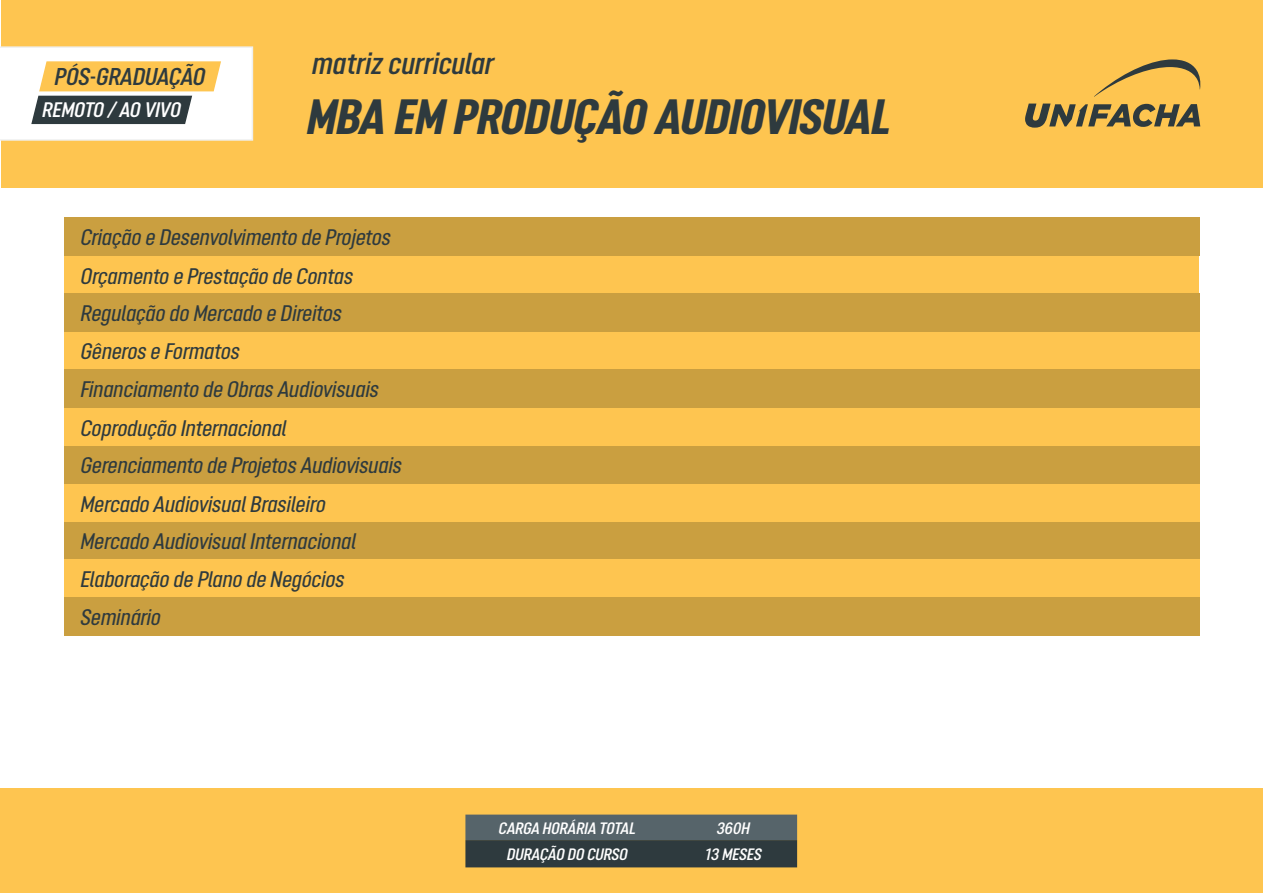
<style>
.page{position:relative;width:1263px;height:893px;background:#fff}
.page>*{position:absolute;margin:0;border:0;box-sizing:border-box;transform-origin:0 0}
.t1{font:italic 800 49.5px "Opinion Pro Condensed";color:#2e3a3e}
.t2{font:italic 600 30.45px "Opinion Pro Condensed";color:#2e3a3e}
.t3{font:italic 600 24.3px "Opinion Pro Condensed";color:#2e3a3e}
.disciplina_pós{font:italic 500 22.5px "Opinion Pro Condensed";color:#2e3a3e}
.t4{font:italic 600 21px "Opinion Pro Condensed";color:#fff}
.t5{font:italic 600 16.5px "Opinion Pro Condensed";color:#fff}
</style>
<div class="page">
<div style="left:64px;top:217px;width:1135px;height:39px;background:#ca9f40"></div>
<div style="left:64px;top:256px;width:1134px;height:38px;background:#fec550"></div>
<div style="left:64px;top:294px;width:1135px;height:38px;background:#ca9f40"></div>
<div style="left:64px;top:332px;width:1135px;height:38px;background:#fec550"></div>
<div style="left:64px;top:370px;width:1135px;height:38px;background:#ca9f40"></div>
<div style="left:64px;top:408px;width:1135px;height:38px;background:#fec550"></div>
<div style="left:64px;top:446px;width:1135px;height:38px;background:#ca9f40"></div>
<div style="left:64px;top:484px;width:1135px;height:39px;background:#fec550"></div>
<div style="left:64px;top:522px;width:1135px;height:37px;background:#ca9f40"></div>
<div style="left:64px;top:559px;width:1135px;height:38px;background:#fec550"></div>
<div style="left:64px;top:597px;width:1135px;height:38px;background:#ca9f40"></div>
<div style="left:0;top:789px;width:1263px;height:104px;background:#fec550"></div>
<svg style="left:465px;top:815px;width:332px;height:52px;background:#424f53"></svg>
<div style="left:1px;top:0;width:1262px;height:187px;background:#fec550"></div>
<svg style="left:1094px;top:59px;width:107px;height:38px"></svg>
<svg style="left:1025px;top:103px;width:175px;height:25px"></svg>
<svg style="left:0;top:46px;width:253px;height:95px"></svg>
<p class="t3" style="left:55px;top:63px;width:152px">PÓS-GRADUAÇÃO</p>
<p class="t4" style="left:43px;top:98px;width:140px">REMOTO / AO VIVO</p>
<p class="t2" style="left:313px;top:46px;width:183px">matriz curricular</p>
<p class="t1" style="left:308px;top:88px;width:585px">MBA EM PRODUÇÃO AUDIOVISUAL</p>
<p class="disciplina_pós" style="left:81px;top:224px;width:312px">Criação e Desenvolvimento de Projetos</p>
<p class="disciplina_pós" style="left:81px;top:263px;width:274px">Orçamento e Prestação de Contas</p>
<p class="disciplina_pós" style="left:81px;top:300px;width:263px">Regulação do Mercado e Direitos</p>
<p class="disciplina_pós" style="left:81px;top:339px;width:161px">Gêneros e Formatos</p>
<p class="disciplina_pós" style="left:81px;top:376px;width:300px">Financiamento de Obras Audiovisuais</p>
<p class="disciplina_pós" style="left:81px;top:415px;width:208px">Coprodução Internacional</p>
<p class="disciplina_pós" style="left:81px;top:453px;width:323px">Gerenciamento de Projetos Audiovisuais</p>
<p class="disciplina_pós" style="left:81px;top:491px;width:247px">Mercado Audiovisual Brasileiro</p>
<p class="disciplina_pós" style="left:81px;top:528px;width:277px">Mercado Audiovisual Internacional</p>
<p class="disciplina_pós" style="left:81px;top:566px;width:265px">Elaboração de Plano de Negócios</p>
<p class="disciplina_pós" style="left:81px;top:604px;width:82px">Seminário</p>
<p class="t5" style="left:499px;top:818px;width:139px">CARGA HORÁRIA TOTAL</p>
<p class="t5" style="left:717px;top:818px;width:35px">360H</p>
<p class="t5" style="left:507px;top:845px;width:122px">DURAÇÃO DO CURSO</p>
<p class="t5" style="left:705px;top:845px;width:58px">13 MESES</p>
</div>
